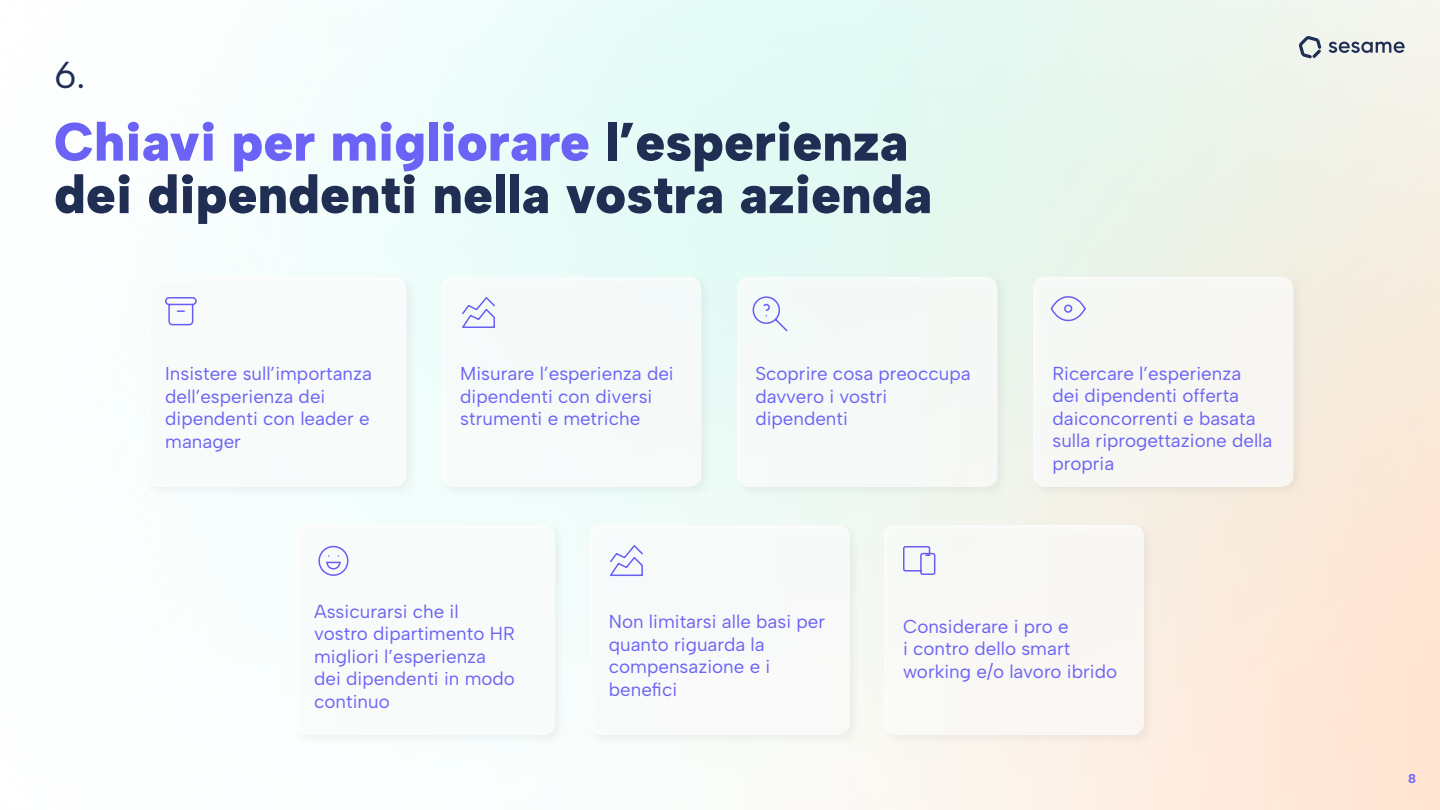
<style>
.page{position:relative;width:1440px;height:810px;background:#fff}
.page>*{position:absolute;margin:0;border:0;box-sizing:border-box;transform-origin:0 0}
.t1{font:900 54px/52.5px "Albert Sans";color:#1f2e52}
.t2{font:37.5px "Albert Sans";color:#1f2e52}
.t3{font:18.75px/22.5px "Albert Sans";color:#6b63f5}
.t4{font:700 12.75px "Albert Sans";color:#6b63f5}
.s1{color:#6b63f5}
</style>
<div class="page">
<div style="left:733px;top:273px;width:276px;height:225px;background:#e8f4eb"></div>
<div style="left:737px;top:277px;width:260px;height:210px;background:#f5f9f7;border-radius:12px"></div>
<div style="left:1029px;top:273px;width:276px;height:225px;background:#000;opacity:.07"></div>
<div style="left:1033px;top:277px;width:261px;height:210px;background:#f7f7f4;border-radius:12px"></div>
<svg style="left:1050px;top:296px;width:36px;height:26px"></svg>
<svg style="left:752px;top:296px;width:36px;height:36px"></svg>
<div style="left:142px;top:273px;width:276px;height:225px;background:#effbf9"></div>
<div style="left:146px;top:277px;width:260px;height:210px;background:#f8fbfa;border-radius:12px"></div>
<div style="left:437px;top:273px;width:276px;height:225px;background:#e8f9f5"></div>
<div style="left:441px;top:277px;width:260px;height:210px;background:#f5faf9;border-radius:12px"></div>
<svg style="left:462px;top:297px;width:33px;height:31px"></svg>
<svg style="left:165px;top:297px;width:32px;height:29px"></svg>
<div style="left:586px;top:521px;width:275px;height:225px;background:#f1f8f2"></div>
<div style="left:589px;top:525px;width:261px;height:210px;background:#f8faf9;border-radius:12px"></div>
<div style="left:291px;top:521px;width:275px;height:225px;background:#f3fbfa"></div>
<div style="left:295px;top:525px;width:260px;height:210px;background:#fff;border-radius:12px"></div>
<div style="left:880px;top:521px;width:275px;height:225px;background:#000;opacity:.07"></div>
<div style="left:884px;top:525px;width:260px;height:210px;background:#f9f8f5;border-radius:12px"></div>
<svg style="left:610px;top:545px;width:33px;height:31px"></svg>
<svg style="left:318px;top:545px;width:31px;height:31px"></svg>
<svg style="left:903px;top:546px;width:33px;height:29px"></svg>
<svg style="left:1329px;top:41px;width:76px;height:12px"></svg>
<svg style="left:1299px;top:36px;width:22px;height:22px"></svg>
<h2 class="t2" style="left:54px;top:52px;width:33px">6.</h2>
<h1 class="t1" style="left:54px;top:116px;width:880px"><span class="s1">Chiavi per migliorare</span> l’esperienza dei dipendenti nella vostra azienda</h1>
<p class="t3" style="left:165px;top:363px;width:208px">Insistere sull’importanza dell’esperienza dei dipendenti con leader e manager</p>
<p class="t3" style="left:460px;top:363px;width:215px">Misurare l’esperienza dei dipendenti con diversi strumenti e metriche</p>
<p class="t3" style="left:1052px;top:362px;width:222px">Ricercare l’esperienza dei dipendenti offerta daiconcorrenti e basata sulla riprogettazione della propria</p>
<p class="t3" style="left:755px;top:363px;width:217px">Scoprire cosa preoccupa davvero i vostri dipendenti</p>
<p class="t3" style="left:314px;top:600px;width:202px">Assicurarsi che il vostro dipartimento HR migliori l’esperienza dei dipendenti in modo continuo</p>
<p class="t3" style="left:609px;top:611px;width:218px">Non limitarsi alle basi per quanto riguarda la compensazione e i benefici</p>
<p class="t3" style="left:903px;top:615px;width:216px">Considerare i pro e<br>i contro dello smart working e/o lavoro ibrido</p>
<p class="t4" style="left:1408px;top:771px;width:9px">8</p>
</div>
